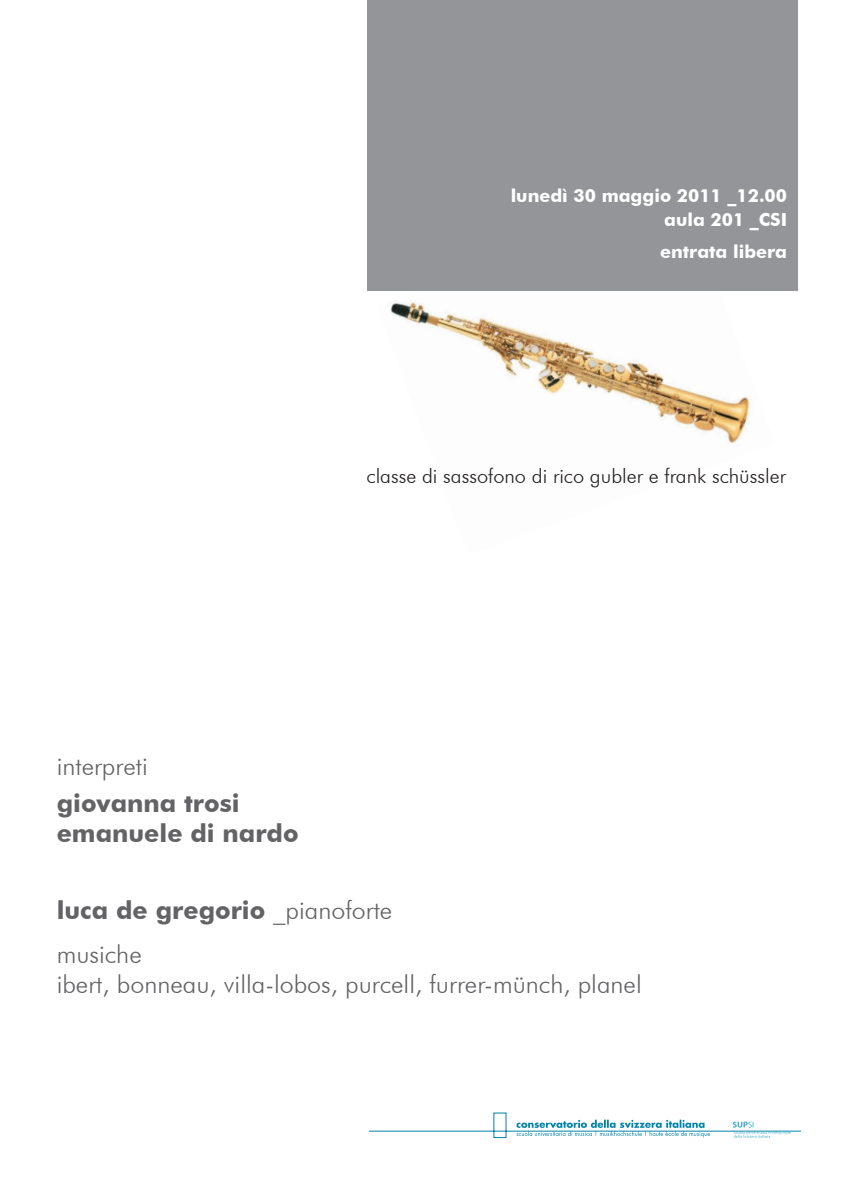
<style>
.page{position:relative;width:842px;height:1191px;background:#fff}
.page>*{position:absolute;margin:0;border:0;box-sizing:border-box;transform-origin:0 0}
.t1{font:300 25px/30px "Futura BT";color:#636366}
.t2{font:700 25px/30px "Futura BT";color:#636366}
.t3{font:300 20px "Futura BT";color:#231f20}
.t4{font:700 18px/24px "Futura BT";color:#fff;text-align:right}
.s1{font-weight:300}
</style>
<div class="page">
<img style="left:390px;top:302px;width:360px;height:142px">
<div style="left:367px;top:0;width:430px;height:291px;background:#939598"></div>
<svg style="left:369px;top:1112px;width:431px;height:26px"></svg>
<p class="t4" style="left:511px;top:184px;width:278px">lunedì 30 maggio 2011 _12.00 aula 201 _CSI</p>
<p class="t4" style="left:660px;top:240px;width:128px">entrata libera</p>
<p class="t3" style="left:367px;top:463px;width:421px">classe di sassofono di rico gubler e frank schüssler</p>
<p class="t1" style="left:57px;top:751px;width:93px">interpreti</p>
<p class="t2" style="left:57px;top:788px;width:243px">giovanna trosi emanuele di nardo</p>
<p class="t2" style="left:57px;top:895px;width:337px">luca de gregorio <span class="s1">_pianoforte</span></p>
<p class="t1" style="left:57px;top:939px;width:586px">musiche<br>ibert, bonneau, villa-lobos, purcell, furrer-münch, planel</p>
</div>
